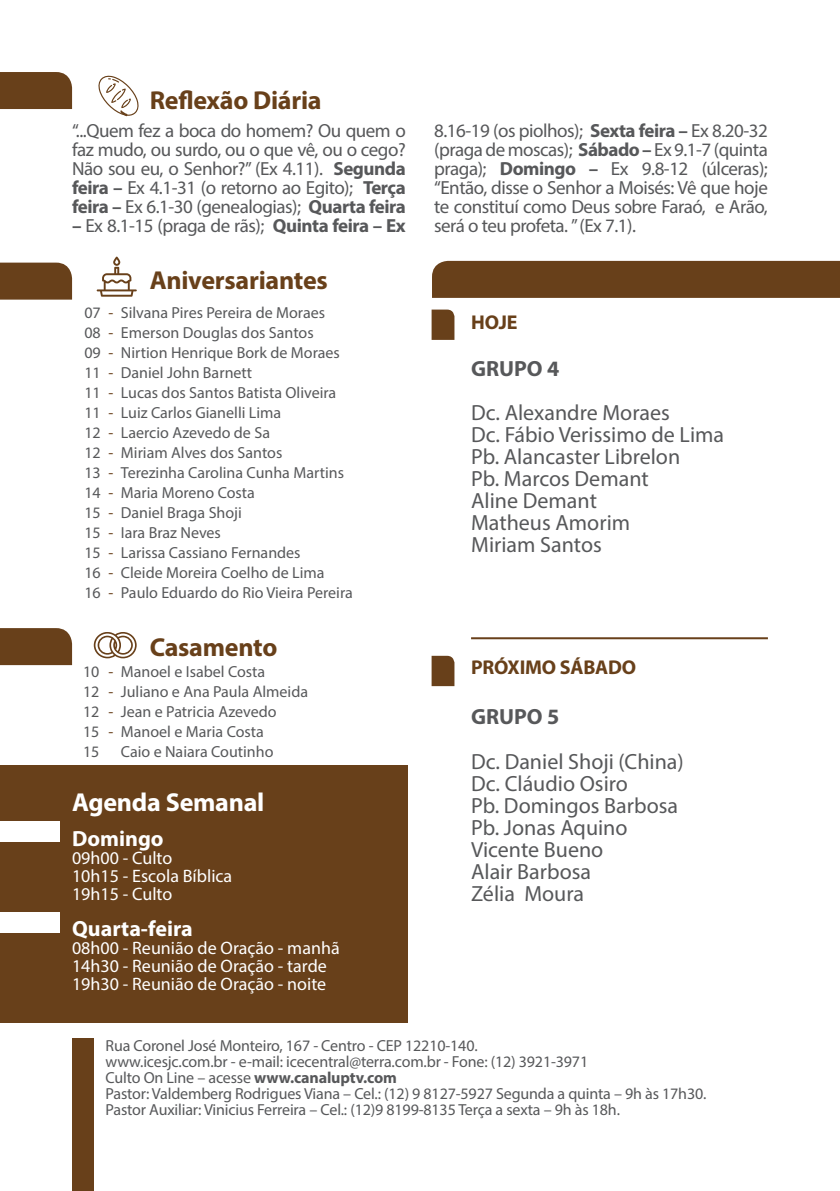
<style>
.page{position:relative;width:840px;height:1191px;background:#fff}
.page>*{position:absolute;margin:0;border:0;box-sizing:border-box;transform-origin:0 0}
.t1{font:700 26px "Myriad Pro";letter-spacing:-.01em;color:#68401a}
.t2{font:700 26px "Myriad Pro";letter-spacing:-.01em;color:#fff}
.t3{font:22px "Myriad Pro";color:#57585a}
.t4{font:700 22px "Myriad Pro";color:#fff}
.t5{font:700 22px "Myriad Pro";color:#57585a}
.t6{font:700 20px "Myriad Pro";letter-spacing:-.01em;color:#68401a}
.t7{font:19px/19px "Myriad Pro";letter-spacing:-.025em;color:#57585a;text-align:justify}
.t8{font:18px "Myriad Pro";color:#fff}
.t9{font:16px "Myriad Pro";color:#57585a}
.t10{font:16px "Myriad Pro";color:#68401a}
.s1{font-weight:700}
</style>
<div class="page">
<div style="left:432px;top:261px;width:407px;height:37px;background:#68401a"></div>
<div style="left:0;top:764px;width:408px;height:258px;background:#68401a"></div>
<div style="left:0;top:72px;width:72px;height:37px;background:#68401a"></div>
<div style="left:0;top:263px;width:72px;height:37px;background:#68401a"></div>
<div style="left:0;top:628px;width:72px;height:37px;background:#68401a"></div>
<svg style="left:98px;top:75px;width:41px;height:41px"></svg>
<svg style="left:97px;top:257px;width:40px;height:40px"></svg>
<hr style="left:471px;top:637px;width:296px;height:2px;background:#68401a">
<svg style="left:94px;top:632px;width:43px;height:26px"></svg>
<div style="left:0;top:821px;width:60px;height:20px;background:#fff"></div>
<div style="left:0;top:912px;width:60px;height:21px;background:#fff"></div>
<svg style="left:431px;top:309px;width:23px;height:31px"></svg>
<svg style="left:431px;top:656px;width:23px;height:30px"></svg>
<div style="left:72px;top:1038px;width:22px;height:153px;background:#68401a"></div>
<p class="t1" style="left:150px;top:84px;width:173px">Reflexão Diária</p>
<p class="t7" style="left:72px;top:121px;width:335px">“...Quem fez a boca do homem? Ou quem o faz mudo, ou surdo, ou o que vê, ou o cego?<br>Não sou eu, o Senhor?” (Ex 4.11). <span class="s1">Segunda feira –</span> Ex 4.1-31 (o retorno ao Egito); <span class="s1">Terça feira –</span> Ex 6.1-30 (genealogias); <span class="s1">Quarta feira</span></p>
<p class="t7" style="left:72px;top:216px;width:335px"><span class="s1">–</span> Ex 8.1-15 (praga de rãs); <span class="s1">Quinta feira – Ex</span></p>
<p class="t9" style="left:84px;top:303px;width:18px">07</p>
<p class="t9" style="left:84px;top:323px;width:18px">08</p>
<p class="t9" style="left:84px;top:343px;width:18px">09</p>
<p class="t9" style="left:84px;top:363px;width:18px">11</p>
<p class="t9" style="left:84px;top:383px;width:18px">11</p>
<p class="t9" style="left:84px;top:403px;width:18px">11</p>
<p class="t9" style="left:84px;top:423px;width:18px">12</p>
<p class="t9" style="left:84px;top:443px;width:18px">12</p>
<p class="t9" style="left:84px;top:463px;width:18px">13</p>
<p class="t9" style="left:84px;top:483px;width:18px">14</p>
<p class="t9" style="left:84px;top:503px;width:18px">15</p>
<p class="t9" style="left:84px;top:523px;width:18px">15</p>
<p class="t9" style="left:84px;top:543px;width:18px">15</p>
<p class="t9" style="left:84px;top:563px;width:18px">16</p>
<p class="t9" style="left:84px;top:583px;width:18px">16</p>
<p class="t1" style="left:150px;top:263px;width:179px">Aniversariantes</p>
<p class="t9" style="left:121px;top:303px;width:206px">Silvana Pires Pereira de Moraes</p>
<p class="t9" style="left:121px;top:323px;width:194px">Emerson Douglas dos Santos</p>
<p class="t9" style="left:121px;top:343px;width:220px">Nirtion Henrique Bork de Moraes</p>
<p class="t9" style="left:121px;top:363px;width:133px">Daniel John Barnett</p>
<p class="t9" style="left:121px;top:383px;width:217px">Lucas dos Santos Batista Oliveira</p>
<p class="t9" style="left:121px;top:403px;width:162px">Luiz Carlos Gianelli Lima</p>
<p class="t9" style="left:121px;top:423px;width:151px">Laercio Azevedo de Sa</p>
<p class="t9" style="left:121px;top:443px;width:163px">Miriam Alves dos Santos</p>
<p class="t9" style="left:121px;top:463px;width:224px">Terezinha Carolina Cunha Martins</p>
<p class="t9" style="left:121px;top:483px;width:135px">Maria Moreno Costa</p>
<p class="t9" style="left:121px;top:503px;width:122px">Daniel Braga Shoji</p>
<p class="t9" style="left:121px;top:523px;width:101px">Iara Braz Neves</p>
<p class="t9" style="left:121px;top:543px;width:181px">Larissa Cassiano Fernandes</p>
<p class="t9" style="left:121px;top:563px;width:205px">Cleide Moreira Coelho de Lima</p>
<p class="t9" style="left:121px;top:583px;width:233px">Paulo Eduardo do Rio Vieira Pereira</p>
<p class="t10" style="left:108px;top:303px;width:6px">-</p>
<p class="t10" style="left:108px;top:323px;width:6px">-</p>
<p class="t10" style="left:108px;top:343px;width:6px">-</p>
<p class="t10" style="left:108px;top:363px;width:6px">-</p>
<p class="t10" style="left:108px;top:383px;width:6px">-</p>
<p class="t10" style="left:108px;top:403px;width:6px">-</p>
<p class="t10" style="left:108px;top:423px;width:6px">-</p>
<p class="t10" style="left:108px;top:443px;width:6px">-</p>
<p class="t10" style="left:108px;top:463px;width:6px">-</p>
<p class="t10" style="left:108px;top:483px;width:6px">-</p>
<p class="t10" style="left:108px;top:503px;width:6px">-</p>
<p class="t10" style="left:108px;top:523px;width:6px">-</p>
<p class="t10" style="left:108px;top:543px;width:6px">-</p>
<p class="t10" style="left:108px;top:563px;width:6px">-</p>
<p class="t10" style="left:108px;top:583px;width:6px">-</p>
<p class="t9" style="left:83px;top:662px;width:18px">10</p>
<p class="t9" style="left:83px;top:682px;width:18px">12</p>
<p class="t9" style="left:83px;top:702px;width:18px">12</p>
<p class="t9" style="left:83px;top:722px;width:18px">15</p>
<p class="t9" style="left:83px;top:742px;width:18px">15</p>
<p class="t1" style="left:150px;top:630px;width:129px">Casamento</p>
<p class="t9" style="left:121px;top:662px;width:146px">Manoel e Isabel Costa</p>
<p class="t9" style="left:121px;top:682px;width:189px">Juliano e Ana Paula Almeida</p>
<p class="t9" style="left:121px;top:702px;width:157px">Jean e Patricia Azevedo</p>
<p class="t9" style="left:121px;top:722px;width:144px">Manoel e Maria Costa</p>
<p class="t9" style="left:121px;top:742px;width:154px">Caio e Naiara Coutinho</p>
<p class="t10" style="left:108px;top:662px;width:6px">-</p>
<p class="t10" style="left:108px;top:682px;width:6px">-</p>
<p class="t10" style="left:108px;top:702px;width:6px">-</p>
<p class="t10" style="left:108px;top:722px;width:6px">-</p>
<p class="t2" style="left:72px;top:785px;width:194px">Agenda Semanal</p>
<p class="t4" style="left:72px;top:824px;width:93px">Domingo</p>
<p class="t8" style="left:72px;top:847px;width:102px">09h00 - Culto</p>
<p class="t8" style="left:72px;top:865px;width:162px">10h15 - Escola Bíblica</p>
<p class="t8" style="left:72px;top:883px;width:102px">19h15 - Culto</p>
<p class="t4" style="left:72px;top:914px;width:122px">Quarta-feira</p>
<p class="t8" style="left:72px;top:937px;width:269px">08h00 - Reunião de Oração - manhã</p>
<p class="t8" style="left:72px;top:955px;width:256px">14h30 - Reunião de Oração - tarde</p>
<p class="t8" style="left:72px;top:973px;width:255px">19h30 - Reunião de Oração - noite</p>
<p class="t7" style="left:434px;top:121px;width:335px">8.16-19 (os piolhos); <span class="s1">Sexta feira –</span> Ex 8.20-32 (praga de moscas); <span class="s1">Sábado –</span> Ex 9.1-7 (quinta praga); <span class="s1">Domingo –</span> Ex 9.8-12 (úlceras); “Então, disse o Senhor a Moisés: Vê que hoje te constituí como Deus sobre Faraó, e Arão, será o teu profeta. ” (Ex 7.1).</p>
<p class="t6" style="left:471px;top:309px;width:48px">HOJE</p>
<p class="t5" style="left:471px;top:354px;width:90px">GRUPO 4</p>
<p class="t3" style="left:471px;top:399px;width:200px">Dc. Alexandre Moraes</p>
<p class="t3" style="left:471px;top:421px;width:254px">Dc. Fábio Verissimo de Lima</p>
<p class="t3" style="left:471px;top:443px;width:210px">Pb. Alancaster Librelon</p>
<p class="t3" style="left:471px;top:465px;width:179px">Pb. Marcos Demant</p>
<p class="t3" style="left:471px;top:487px;width:127px">Aline Demant</p>
<p class="t3" style="left:471px;top:509px;width:160px">Matheus Amorim</p>
<p class="t3" style="left:471px;top:531px;width:132px">Miriam Santos</p>
<p class="t6" style="left:471px;top:654px;width:167px">PRÓXIMO SÁBADO</p>
<p class="t5" style="left:471px;top:702px;width:90px">GRUPO 5</p>
<p class="t3" style="left:471px;top:747px;width:214px">Dc. Daniel Shoji (China)</p>
<p class="t3" style="left:471px;top:769px;width:158px">Dc. Cláudio Osiro</p>
<p class="t3" style="left:471px;top:791px;width:208px">Pb. Domingos Barbosa</p>
<p class="t3" style="left:471px;top:813px;width:158px">Pb. Jonas Aquino</p>
<p class="t3" style="left:471px;top:835px;width:134px">Vicente Bueno</p>
<p class="t3" style="left:471px;top:857px;width:121px">Alair Barbosa</p>
<p class="t3" style="left:471px;top:879px;width:114px">Zélia Moura</p>
<p class="t9" style="left:105px;top:1035px;width:373px">Rua Coronel José Monteiro, 167 - Centro - CEP 12210-140.</p>
<p class="t9" style="left:105px;top:1051px;width:484px">www.icesjc.com.br - e-mail: icecentral@terra.com.br - Fone: (12) 3921-3971</p>
<p class="t9" style="left:105px;top:1067px;width:293px">Culto On Line – acesse <span class="s1">www.canaluptv.com</span></p>
<p class="t9" style="left:105px;top:1083px;width:602px">Pastor: Valdemberg Rodrigues Viana – Cel.: (12) 9 8127-5927 Segunda a quinta – 9h às 17h30.</p>
<p class="t9" style="left:105px;top:1099px;width:515px">Pastor Auxiliar: Vinicius Ferreira – Cel.: (12)9 8199-8135 Terça a sexta – 9h às 18h.</p>
</div>
